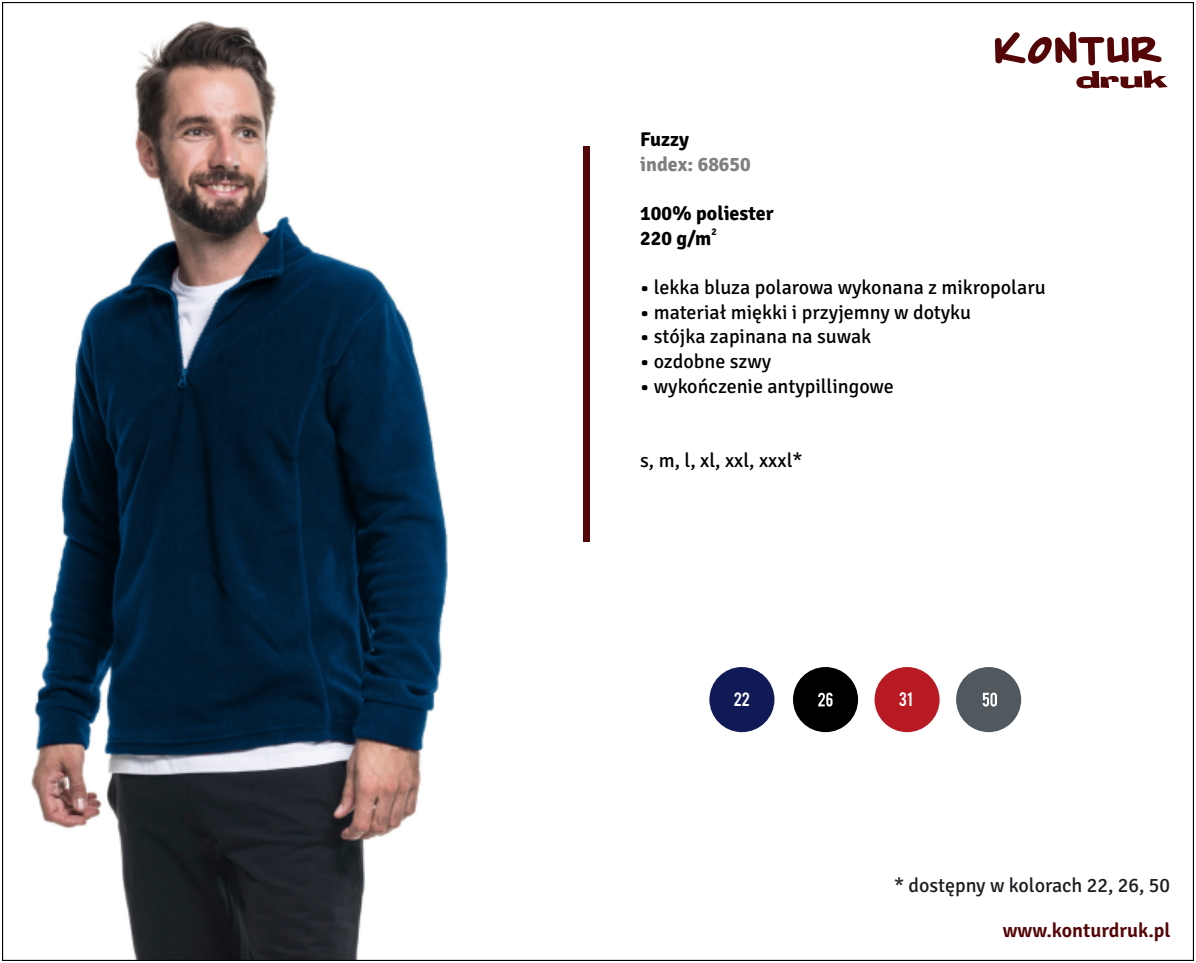
<style>
.page{position:relative;width:1196px;height:963px;background:#fff}
.page>*{position:absolute;margin:0;border:0;box-sizing:border-box;transform-origin:0 0}
.t1{font:20px "Signika";color:#000}
.t2{font:20px "Signika";color:#1f1c21}
.t3{font:700 20px "Signika";color:#000}
.t4{font:600 20px "Signika";color:#540505}
.t5{font:700 20px "Signika";color:#808080}
.t6{font:15.4px "Bebas";color:#fff}
.t7{font:700 10px "Signika";color:#000}
.s1{font-weight:700}
</style>
<div class="page">
<img style="left:30px;top:21px;width:418px;height:937px">
<div style="left:582px;top:146px;width:7px;height:395px;background:#540505"></div>
<svg style="left:995px;top:31px;width:173px;height:57px"></svg>
<div style="left:793px;top:666px;width:65px;height:66px;background:#000;border-radius:50%"></div>
<svg style="left:818px;top:692px;width:14px;height:14px"></svg>
<div style="left:956px;top:666px;width:65px;height:66px;background:#52595e;border-radius:50%"></div>
<svg style="left:982px;top:692px;width:15px;height:14px"></svg>
<div style="left:709px;top:666px;width:65px;height:66px;background:#0f1a57;border-radius:50%"></div>
<div style="left:874px;top:666px;width:65px;height:66px;background:#b81a24;border-radius:50%"></div>
<p class="t3" style="left:640px;top:127px;width:50px">Fuzzy</p>
<p class="t5" style="left:640px;top:152px;width:112px">index: 68650</p>
<p class="t3" style="left:640px;top:201px;width:135px">100% poliester</p>
<p class="t7" style="left:711px;top:225px;width:7px">2</p>
<p class="t3" style="left:640px;top:226px;width:73px">220 g/m</p>
<p class="t1" style="left:640px;top:275px;width:407px"><span class="s1">•</span> lekka bluza polarowa wykonana z mikropolaru</p>
<p class="t1" style="left:640px;top:300px;width:332px"><span class="s1">•</span> materiał miękki i przyjemny w dotyku</p>
<p class="t1" style="left:640px;top:324px;width:232px"><span class="s1">•</span> stójka zapinana na suwak</p>
<p class="t1" style="left:640px;top:349px;width:133px"><span class="s1">•</span> ozdobne szwy</p>
<p class="t1" style="left:640px;top:374px;width:255px"><span class="s1">•</span> wykończenie antypillingowe</p>
<p class="t1" style="left:640px;top:447px;width:164px">s, m, l, xl, xxl, xxxl*</p>
<p class="t6" style="left:734px;top:692px;width:18px">22</p>
<p class="t6" style="left:899px;top:692px;width:15px">31</p>
<p class="t2" style="left:894px;top:873px;width:277px">* dostępny w kolorach 22, 26, 50</p>
<p class="t4" style="left:1003px;top:917px;width:169px">www.konturdruk.pl</p>
</div>
